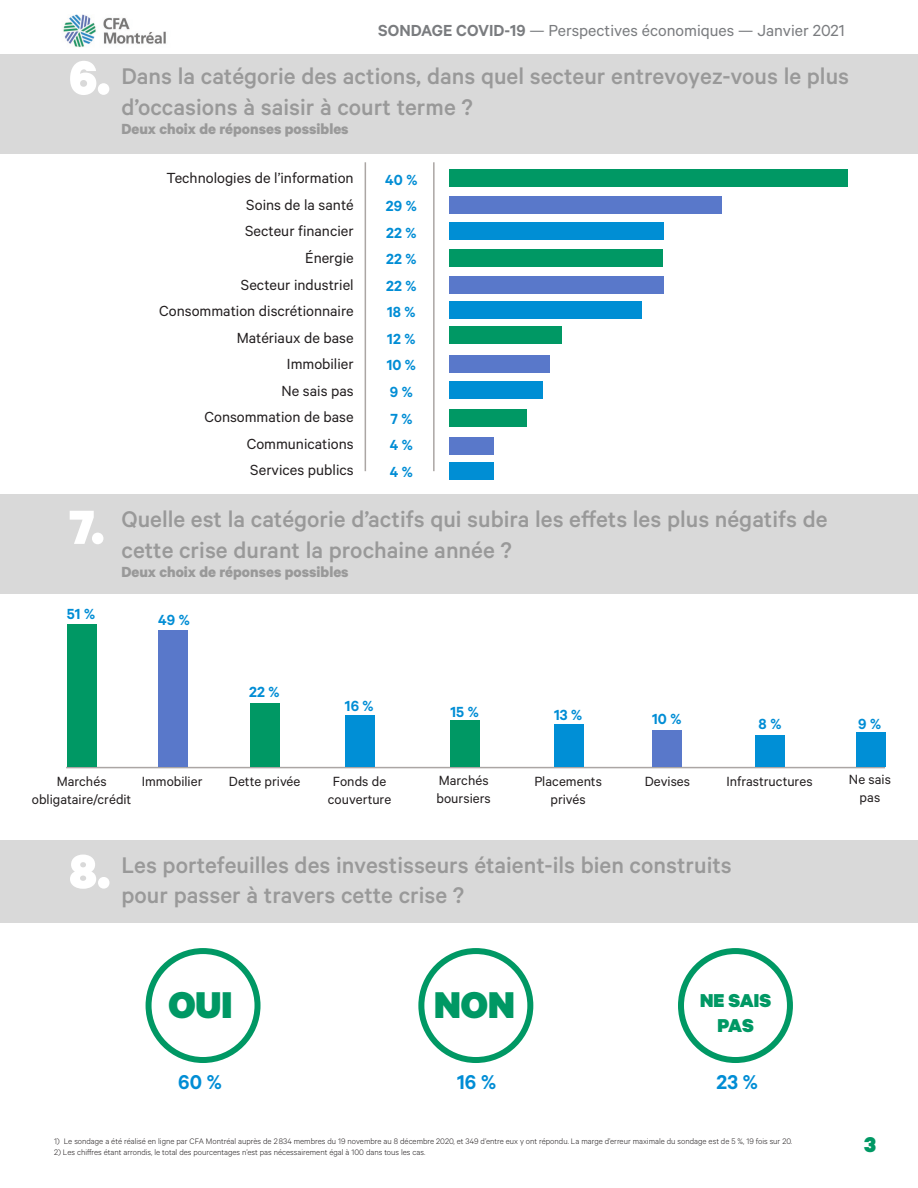
<style>
.page{position:relative;width:918px;height:1188px;background:#fff}
.page>*{position:absolute;margin:0;border:0;box-sizing:border-box;transform-origin:0 0}
.t1{font:900 54px "Calibre";color:#fff}
.t2{font:900 42px "Calibre";color:#009864}
.t3{font:500 25.5px/30.6px "Calibre";color:#999}
.t4{font:900 24px "Calibre";color:#009864}
.t5{font:600 22.5px "Calibre";color:#008dd5}
.t6{font:900 21px/25.2px "Calibre";letter-spacing:-.005em;color:#009864;text-align:center}
.t7{font:18px "Calibre";color:#7a7c7f}
.t8{font:16.5px "Calibre";color:#231f20}
.t9{font:600 16.5px "Calibre";color:#008dd5}
.t10{font:700 16.5px "Calibre";color:#999}
.Paragraph_Style_1{font:15px/18px "Calibre";color:#231f20;text-align:center}
.t11{font:300 9px "Calibre";color:#231f20}
.s1{font-weight:600}
</style>
<div class="page">
<img style="left:63px;top:14px;width:103px;height:34px">
<div style="left:0;top:54px;width:918px;height:99px;background:#d9d9d9"></div>
<div style="left:0;top:494px;width:918px;height:100px;background:#d9d9d9"></div>
<div style="left:0;top:840px;width:918px;height:82px;background:#d9d9d9"></div>
<hr style="left:66px;top:767px;width:819px;height:1px;background:#aba6a4">
<div style="left:450px;top:720px;width:30px;height:47px;background:#009864"></div>
<div style="left:346px;top:716px;width:29px;height:51px;background:#008fd6"></div>
<div style="left:250px;top:703px;width:29px;height:64px;background:#009864"></div>
<div style="left:756px;top:736px;width:29px;height:31px;background:#008fd6"></div>
<div style="left:856px;top:733px;width:29px;height:34px;background:#008fd6"></div>
<div style="left:555px;top:725px;width:29px;height:42px;background:#008fd6"></div>
<div style="left:653px;top:730px;width:29px;height:37px;background:#5978ca"></div>
<div style="left:158px;top:631px;width:30px;height:136px;background:#5978ca"></div>
<div style="left:68px;top:624px;width:29px;height:143px;background:#009864"></div>
<div style="left:449px;top:170px;width:399px;height:17px;background:#009864"></div>
<div style="left:449px;top:250px;width:214px;height:17px;background:#009864"></div>
<div style="left:449px;top:196px;width:272px;height:18px;background:#5978ca"></div>
<div style="left:449px;top:276px;width:214px;height:18px;background:#5978ca"></div>
<div style="left:449px;top:355px;width:101px;height:18px;background:#5978ca"></div>
<div style="left:449px;top:437px;width:45px;height:18px;background:#5978ca"></div>
<div style="left:449px;top:462px;width:45px;height:17px;background:#008ed4"></div>
<div style="left:449px;top:223px;width:214px;height:17px;background:#008ed4"></div>
<div style="left:449px;top:381px;width:93px;height:18px;background:#008ed4"></div>
<div style="left:449px;top:302px;width:193px;height:17px;background:#008ed4"></div>
<div style="left:449px;top:326px;width:113px;height:18px;background:#009864"></div>
<div style="left:449px;top:409px;width:77px;height:18px;background:#009864"></div>
<hr style="left:365px;top:162px;width:1px;height:309px;background:#aba6a4">
<hr style="left:433px;top:162px;width:2px;height:309px;background:#aba6a4">
<div style="left:146px;top:948px;width:115px;height:115px;border:6px solid #009864;border-radius:50%"></div>
<div style="left:418px;top:948px;width:115px;height:115px;border:6px solid #009864;border-radius:50%"></div>
<div style="left:678px;top:948px;width:115px;height:115px;border:6px solid #009864;border-radius:50%"></div>
<p class="t1" style="left:69px;top:44px;width:42px">6.</p>
<p class="t7" style="left:378px;top:20px;width:468px"><span class="s1">SONDAGE COVID-19</span> — Perspectives économiques — Janvier 2021</p>
<p class="t3" style="left:122px;top:60px;width:729px">Dans la catégorie des actions, dans quel secteur entrevoyez-vous le plus d’occasions à saisir à court terme ?</p>
<p class="t10" style="left:122px;top:119px;width:229px">Deux choix de réponses possibles</p>
<p class="t1" style="left:69px;top:493px;width:36px">7.</p>
<p class="t9" style="left:67px;top:604px;width:30px">51 %</p>
<p class="t8" style="left:166px;top:169px;width:189px">Technologies de l’information</p>
<p class="t8" style="left:246px;top:195px;width:109px">Soins de la santé</p>
<p class="t8" style="left:245px;top:222px;width:110px">Secteur financier</p>
<p class="t8" style="left:305px;top:248px;width:50px">Énergie</p>
<p class="t8" style="left:241px;top:275px;width:114px">Secteur industriel</p>
<p class="t8" style="left:159px;top:301px;width:196px">Consommation discrétionnaire</p>
<p class="t8" style="left:237px;top:328px;width:119px">Matériaux de base</p>
<p class="t8" style="left:287px;top:354px;width:68px">Immobilier</p>
<p class="t8" style="left:281px;top:381px;width:74px">Ne sais pas</p>
<p class="t8" style="left:204px;top:408px;width:151px">Consommation de base</p>
<p class="t8" style="left:247px;top:434px;width:109px">Communications</p>
<p class="t8" style="left:250px;top:461px;width:105px">Services publics</p>
<p class="t9" style="left:385px;top:170px;width:34px">40 %</p>
<p class="t9" style="left:386px;top:196px;width:32px">29 %</p>
<p class="t9" style="left:386px;top:223px;width:32px">22 %</p>
<p class="t9" style="left:386px;top:249px;width:32px">22 %</p>
<p class="t9" style="left:386px;top:276px;width:32px">22 %</p>
<p class="t9" style="left:387px;top:302px;width:30px">18 %</p>
<p class="t9" style="left:387px;top:329px;width:30px">12 %</p>
<p class="t9" style="left:387px;top:356px;width:31px">10 %</p>
<p class="t9" style="left:390px;top:382px;width:24px">9 %</p>
<p class="t9" style="left:390px;top:409px;width:24px">7 %</p>
<p class="t9" style="left:390px;top:435px;width:25px">4 %</p>
<p class="t9" style="left:390px;top:462px;width:25px">4 %</p>
<p class="t3" style="left:122px;top:503px;width:708px">Quelle est la catégorie d’actifs qui subira les effets les plus négatifs de cette crise durant la prochaine année ?</p>
<p class="t10" style="left:122px;top:562px;width:229px">Deux choix de réponses possibles</p>
<p class="t9" style="left:158px;top:610px;width:33px">49 %</p>
<p class="t9" style="left:249px;top:682px;width:32px">22 %</p>
<p class="t9" style="left:345px;top:696px;width:30px">16 %</p>
<p class="t9" style="left:450px;top:702px;width:30px">15 %</p>
<p class="t9" style="left:554px;top:705px;width:30px">13 %</p>
<p class="t9" style="left:652px;top:709px;width:31px">10 %</p>
<p class="t9" style="left:759px;top:715px;width:24px">8 %</p>
<p class="t9" style="left:858px;top:715px;width:24px">9 %</p>
<p class="Paragraph_Style_1" style="left:57px;top:771px;width:51px">Marchés</p>
<p class="Paragraph_Style_1" style="left:142px;top:772px;width:62px">Immobilier</p>
<p class="Paragraph_Style_1" style="left:32px;top:789px;width:101px">obligataire/crédit</p>
<p class="Paragraph_Style_1" style="left:229px;top:772px;width:73px">Dette privée</p>
<p class="Paragraph_Style_1" style="left:645px;top:772px;width:47px">Devises</p>
<p class="Paragraph_Style_1" style="left:726px;top:772px;width:88px">Infrastructures</p>
<p class="Paragraph_Style_1" style="left:849px;top:770px;width:43px">Ne sais pas</p>
<p class="Paragraph_Style_1" style="left:436px;top:771px;width:56px;text-align:left">Marchés boursiers</p>
<p class="Paragraph_Style_1" style="left:534px;top:772px;width:69px">Placements privés</p>
<p class="Paragraph_Style_1" style="left:328px;top:772px;width:65px">Fonds de couverture</p>
<p class="t1" style="left:69px;top:837px;width:43px">8.</p>
<p class="t3" style="left:122px;top:849px;width:612px">Les portefeuilles des investisseurs étaient-ils bien construits pour passer à travers cette crise ?</p>
<p class="t2" style="left:168px;top:978px;width:65px">OUI</p>
<p class="t2" style="left:434px;top:978px;width:82px">NON</p>
<p class="t6" style="left:700px;top:987px;width:72px">NE SAIS<br>PAS</p>
<p class="t5" style="left:178px;top:1068px;width:45px">60 %</p>
<p class="t5" style="left:457px;top:1069px;width:41px">16 %</p>
<p class="t5" style="left:716px;top:1069px;width:43px">23 %</p>
<p class="t11" style="left:54px;top:1136px;width:740px">1) Le sondage a été réalisé en ligne par CFA Montréal auprès de 2 834 membres du 19 novembre au 8 décembre 2020, et 349 d’entre eux y ont répondu. La marge d’erreur maximale du sondage est de 5 %, 19 fois sur 20.</p>
<p class="t11" style="left:54px;top:1147px;width:373px">2) Les chiffres étant arrondis, le total des pourcentages n’est pas nécessairement égal à 100 dans tous les cas.</p>
<p class="t4" style="left:864px;top:1129px;width:13px">3</p>
</div>
